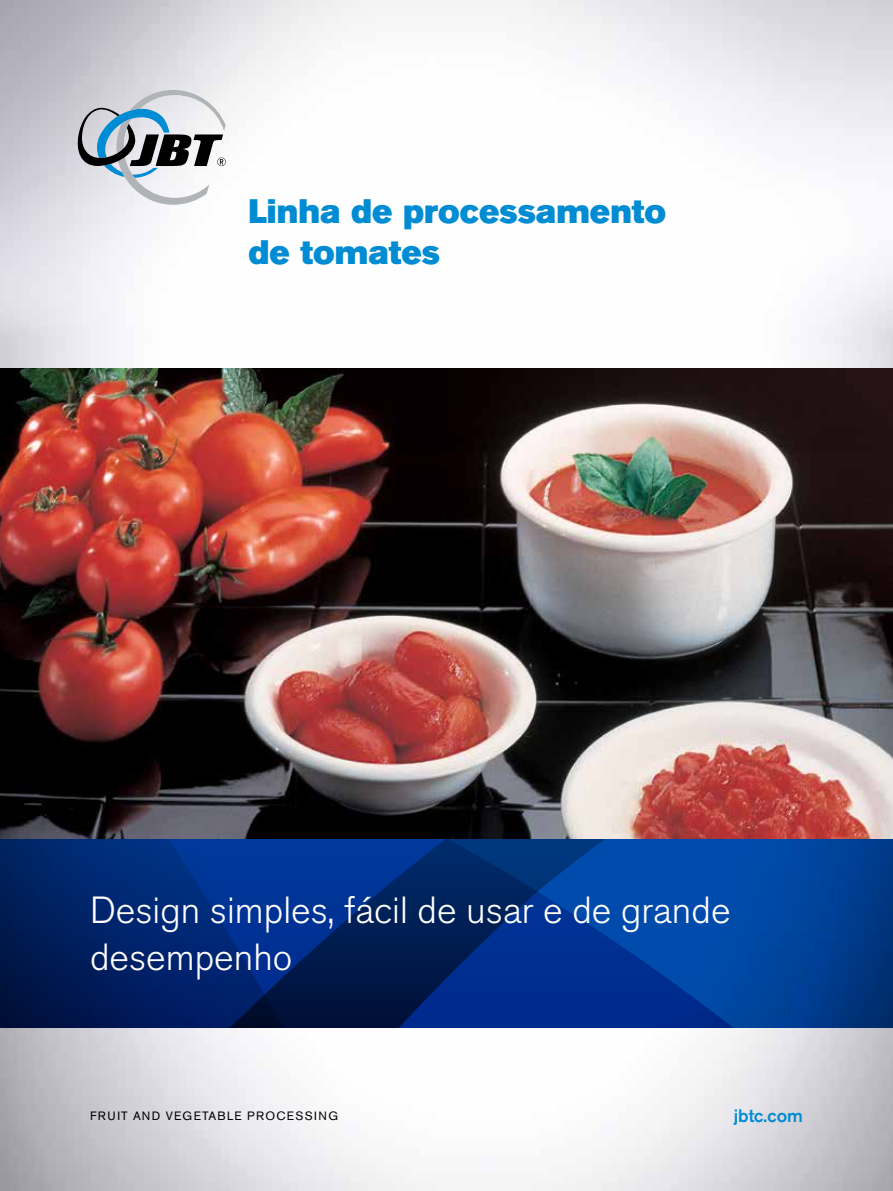
<style>
.page{position:relative;width:893px;height:1191px;background:#fff}
.page>*{position:absolute;margin:0;border:0;box-sizing:border-box;transform-origin:0 0}
.t1{font:300 37.5px/46.5px "Akzidenz Grotesk Pro";color:#fff}
.t2{font:33.6px/40.3px "Akzidenz Grotesk Pro Super";color:#008cd2}
.t3{font:500 18px "Akzidenz Grotesk Pro";color:#008cd2}
.t4{font:12px "Akzidenz Grotesk Pro";letter-spacing:.11em;color:#000}
</style>
<div class="page">
<img style="left:0;top:0;width:893px;height:1191px">
<svg style="left:0;top:838px;width:893px;height:189px;background:#002f7e"></svg>
<img style="left:0;top:368px;width:893px;height:470px">
<svg style="left:78px;top:90px;width:148px;height:115px"></svg>
<p class="t2" style="left:248px;top:191px;width:419px">Linha de processamento de tomates</p>
<p class="t1" style="left:90px;top:887px;width:642px">Design simples, fácil de usar e de grande desempenho</p>
<p class="t4" style="left:90px;top:1107px;width:249px">FRUIT AND VEGETABLE PROCESSING</p>
<p class="t3" style="left:734px;top:1104px;width:71px">jbtc.com</p>
</div>
